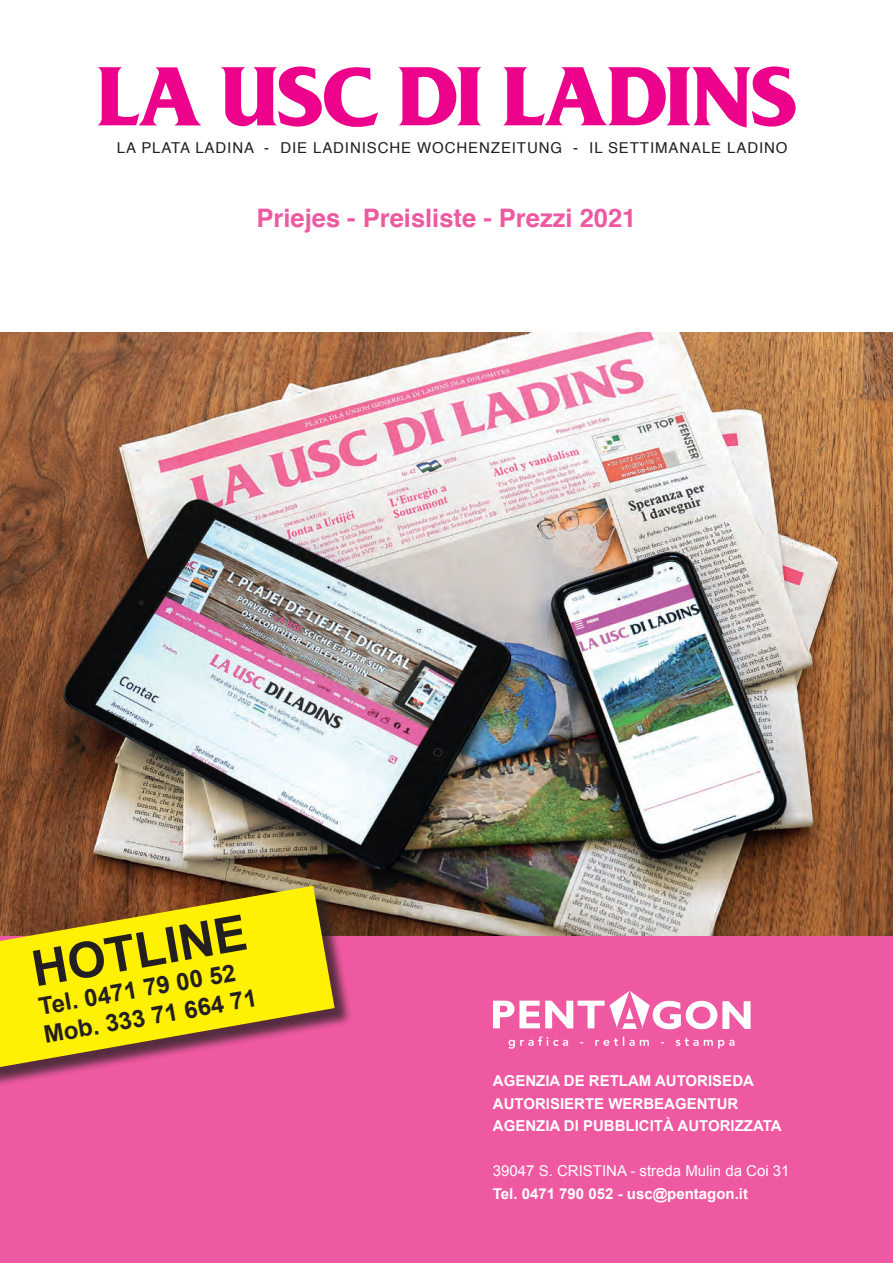
<style>
.page{position:relative;width:893px;height:1263px;background:#fff}
.page>*{position:absolute;margin:0;border:0;box-sizing:border-box;transform-origin:0 0}
.text{font:700 49.5px "Arial";color:#231f20}
.text-2{font:700 25.5px "Helvetica";color:#ef59a1}
.text-3{font:700 24px "Arial";color:#231f20}
.text-4{font:700 15px "Arial";color:#fff}
.text-5{font:15px "Helvetica";letter-spacing:.06em;color:#231f20}
.text-6{font:15px "Arial";color:#fff}
</style>
<div class="page">
<img style="left:0;top:332px;width:893px;height:604px">
<div style="left:0;top:936px;width:893px;height:327px;background:#ef59a1"></div>
<div style="left:0;top:888px;width:353px;height:200px;background:#231f20;opacity:.75"></div>
<svg style="left:0;top:886px;width:335px;height:181px;background:#dcb91b"></svg>
<svg style="left:610px;top:991px;width:140px;height:38px"></svg>
<svg style="left:493px;top:1001px;width:111px;height:27px"></svg>
<svg style="left:509px;top:1036px;width:225px;height:13px"></svg>
<svg style="left:221px;top:66px;width:157px;height:61px"></svg>
<svg style="left:398px;top:67px;width:83px;height:58px"></svg>
<svg style="left:503px;top:66px;width:293px;height:62px"></svg>
<svg style="left:97px;top:67px;width:104px;height:58px"></svg>
<p class="text-5" style="left:117px;top:136px;width:672px">LA PLATA LADINA - DIE LADINISCHE WOCHENZEITUNG - IL SETTIMANALE LADINO</p>
<p class="text-2" style="left:257px;top:197px;width:381px">Priejes - Preisliste - Prezzi 2021</p>
<p class="text" style="left:27px;top:937px;width:219px;rotate:-10deg">HOTLINE</p>
<p class="text-3" style="left:36px;top:991px;width:201px;rotate:-10deg">Tel. 0471 79 00 52</p>
<p class="text-3" style="left:41px;top:1019px;width:218px;rotate:-10deg">Mob. 333 71 664 71</p>
<p class="text-4" style="left:493px;top:1071px;width:263px">AGENZIA DE RETLAM AUTORISEDA</p>
<p class="text-4" style="left:493px;top:1094px;width:247px">AUTORISIERTE WERBEAGENTUR</p>
<p class="text-4" style="left:493px;top:1116px;width:290px">AGENZIA DI PUBBLICITÀ AUTORIZZATA</p>
<p class="text-6" style="left:493px;top:1161px;width:298px">39047 S. CRISTINA - streda Mulin da Coi 31</p>
<p class="text-4" style="left:493px;top:1184px;width:257px">Tel. 0471 790 052 - usc@pentagon.it</p>
</div>
